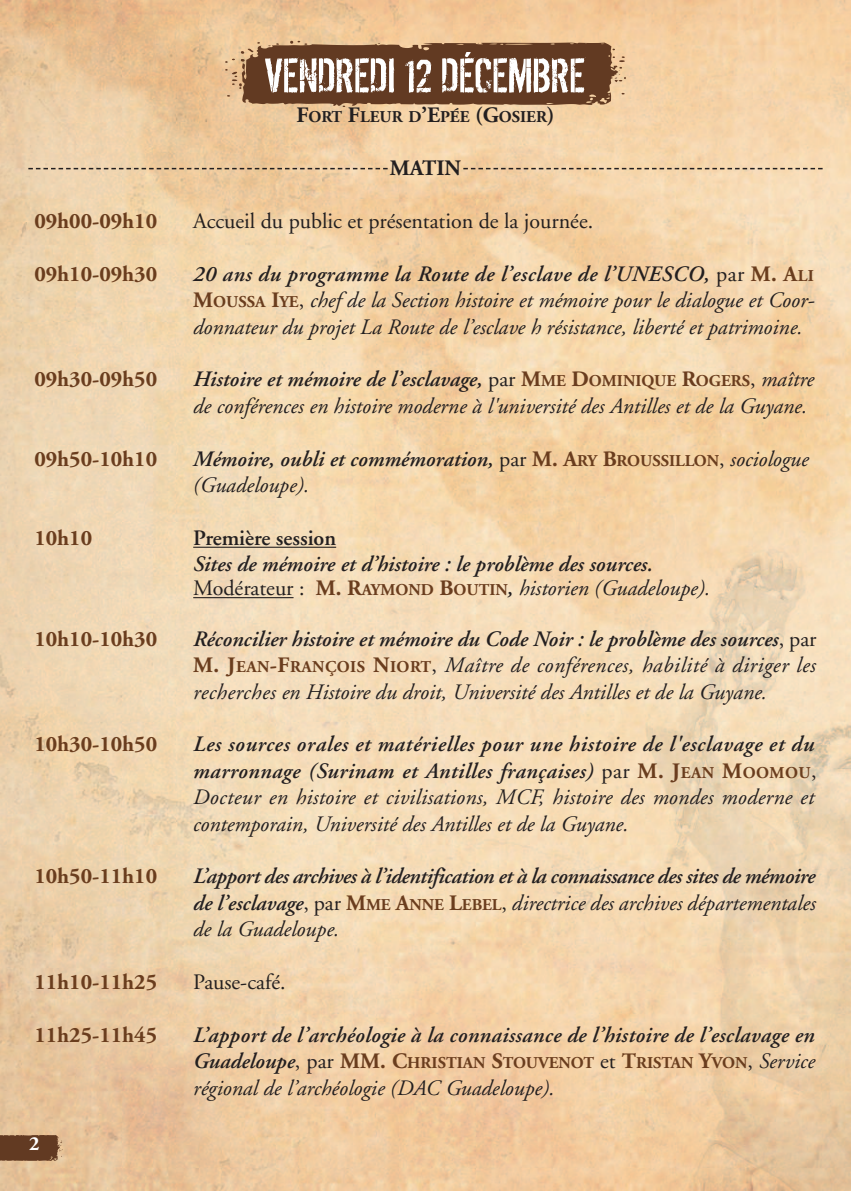
<style>
.page{position:relative;width:851px;height:1191px;background:#fff}
.page>*{position:absolute;margin:0;border:0;box-sizing:border-box;transform-origin:0 0}
.t1{font:italic 22px/26.4px "Adobe Garamond";color:#231f20;text-align:justify}
.t2{font:italic 600 22px/26.4px "Adobe Garamond";color:#231f20}
.t3{font:700 22px "Adobe Garamond";color:#6a3d1e}
.t4{font:22px "Adobe Garamond";color:#231f20}
.t5{font:600 22px "Adobe Garamond";color:#231f20}
.t6{font:700 22px "Adobe Garamond";color:#231f20}
.t7{font:700 20px "Adobe Garamond";color:#fff}
.t8{font:700 16.4px "Adobe Garamond";color:#6a3d1e}
.t9{font:700 16.4px "Adobe Garamond";color:#231f20}
.s1{font-size:22px}
.s2{font-weight:600}
.s3{font-style:normal}
.s4{font-weight:700;font-style:normal;color:#6a3d1e}
.s5{font-weight:700;font-style:normal;font-size:16.4px;color:#6a3d1e}
.s6{font-weight:400;font-style:normal}
.s7{font-weight:400}
.s8{font-weight:600;font-style:italic;font-size:22px;color:#231f20}
.s9{font-weight:400;font-size:22px;color:#231f20}
.s10{font-weight:400;font-style:italic;font-size:22px;color:#231f20}
</style>
<div class="page">
<img style="left:0;top:0;width:850px;height:1191px">
<svg style="left:0;top:1134px;width:62px;height:27px;background:#724a30"></svg>
<hr style="left:193px;top:546px;width:143px;height:2px;background:#231f20">
<hr style="left:193px;top:597px;width:100px;height:1px;background:#231f20">
<svg style="left:225px;top:41px;width:400px;height:66px;background:#997963"></svg>
<svg style="left:28px;top:168px;width:359px;height:1px"></svg>
<svg style="left:463px;top:168px;width:359px;height:1px"></svg>
<p class="t9" style="left:296px;top:111px;width:259px"><span class="s1">F</span>ORT <span class="s1">F</span>LEUR D<span class="s1">’E</span>PÉE <span class="s1">(G</span>OSIER<span class="s1">)</span></p>
<p class="t6" style="left:390px;top:159px;width:72px">MATIN</p>
<p class="t3" style="left:34px;top:212px;width:124px">09h00-09h10</p>
<p class="t4" style="left:193px;top:212px;width:401px">Accueil du public et présentation de la journée.</p>
<p class="t3" style="left:34px;top:265px;width:124px">09h10-09h30</p>
<p class="t1" style="left:193px;top:263px;width:622px"><span class="s2">20 ans du programme la Route de l’esclave de l’UNESCO,</span> <span class="s3">par</span> <span class="s4">M. A</span><span class="s5">LI </span><span class="s4">M</span><span class="s5">OUSSA</span> <span class="s4">I</span><span class="s5">YE</span><span class="s3">,</span> chef de la Section histoire et mémoire pour le dialogue et Coor&shy;donnateur du projet La Route de l’esclave h résistance, liberté et patrimoine.</p>
<p class="t3" style="left:34px;top:371px;width:124px">09h30-09h50</p>
<p class="t1" style="left:193px;top:368px;width:622px"><span class="s2">Histoire et mémoire de l’esclavage,</span> <span class="s3">par</span> <span class="s4">M</span><span class="s5">ME</span> <span class="s4">D</span><span class="s5">OMINIQUE</span> <span class="s4">R</span><span class="s5">OGERS</span><span class="s3">,</span> maître de conférences en histoire moderne à l'université des Antilles et de la Guyane.</p>
<p class="t3" style="left:34px;top:450px;width:124px">09h50-10h10</p>
<p class="t2" style="left:193px;top:447px;width:617px">Mémoire, oubli et commémoration, <span class="s6">par</span> <span class="s4">M. A</span><span class="s5">RY</span> <span class="s4">B</span><span class="s5">ROUSSILLON</span><span class="s6">,</span> <span class="s7">sociologue (Guadeloupe).</span></p>
<p class="t3" style="left:34px;top:529px;width:59px">10h10</p>
<p class="t5" style="left:193px;top:529px;width:144px">Première session</p>
<p class="t2" style="left:193px;top:554px;width:518px;line-height:24px">Sites de mémoire et d’histoire : le problème des sources.<br><span class="s6">Modérateur :</span> <span class="s4">M. R</span><span class="s5">AYMOND</span> <span class="s4">B</span><span class="s5">OUTIN</span>, <span class="s7">historien (Guadeloupe).</span></p>
<p class="t3" style="left:34px;top:630px;width:124px">10h10-10h30</p>
<p class="t1" style="left:193px;top:627px;width:624px"><span class="s2">Réconcilier histoire et mémoire du Code Noir : le problème des sources</span><span class="s3">, par </span><span class="s4">M. J</span><span class="s5">EAN</span><span class="s4">-F</span><span class="s5">RANÇOIS</span> <span class="s4">N</span><span class="s5">IORT</span><span class="s3">,</span> Maître de conférences, habilité à diriger les recherches en Histoire du droit, Université des Antilles et de la Guyane.</p>
<p class="t3" style="left:34px;top:735px;width:124px">10h30-10h50</p>
<p class="t1" style="left:193px;top:733px;width:624px"><span class="s2">Les sources orales et matérielles pour une histoire de l'esclavage et du marronnage (Surinam et Antilles françaises)</span> <span class="s3">par</span> <span class="s4">M. J</span><span class="s5">EAN</span> <span class="s4">M</span><span class="s5">OOMOU</span><span class="s3">, </span>Docteur en histoire et civilisations, MCF, histoire des mondes moderne et contemporain, Université des Antilles et de la Guyane.</p>
<p class="t3" style="left:34px;top:867px;width:124px">10h50-11h10</p>
<p class="t2" style="left:193px;top:865px;width:624px;text-align:justify">L’apport des archives à l’identification et à la connaissance des sites de mémoire de l’esclavage<span class="s6">, par</span> <span class="s4">M</span><span class="s5">ME</span> <span class="s4">A</span><span class="s5">NNE</span> <span class="s4">L</span><span class="s5">EBEL</span><span class="s6">,</span> <span class="s7">directrice des archives départementales de la Guadeloupe.</span></p>
<p class="t3" style="left:34px;top:973px;width:124px">11h10-11h25</p>
<p class="t4" style="left:193px;top:973px;width:94px">Pause-café.</p>
<p class="t3" style="left:34px;top:1026px;width:124px">11h25-11h45</p>
<p class="t2" style="left:193px;top:1023px;width:623px">L’apport de l’archéologie à la connaissance de l’histoire de l’esclavage en</p>
<p class="t8" style="left:193px;top:1056px;width:623px"><span class="s8">Guadeloupe</span><span class="s9">, par</span> <span class="s1">MM. C</span>HRISTIAN <span class="s1">S</span>TOUVENOT <span class="s9">et</span> <span class="s1">T</span>RISTAN <span class="s1">Y</span>VON<span class="s9">,</span> <span class="s10">Service</span></p>
<p class="t1" style="left:193px;top:1076px;width:363px">régional de l’archéologie (DAC Guadeloupe).</p>
<p class="t7" style="left:29px;top:1136px;width:12px">2</p>
</div>
